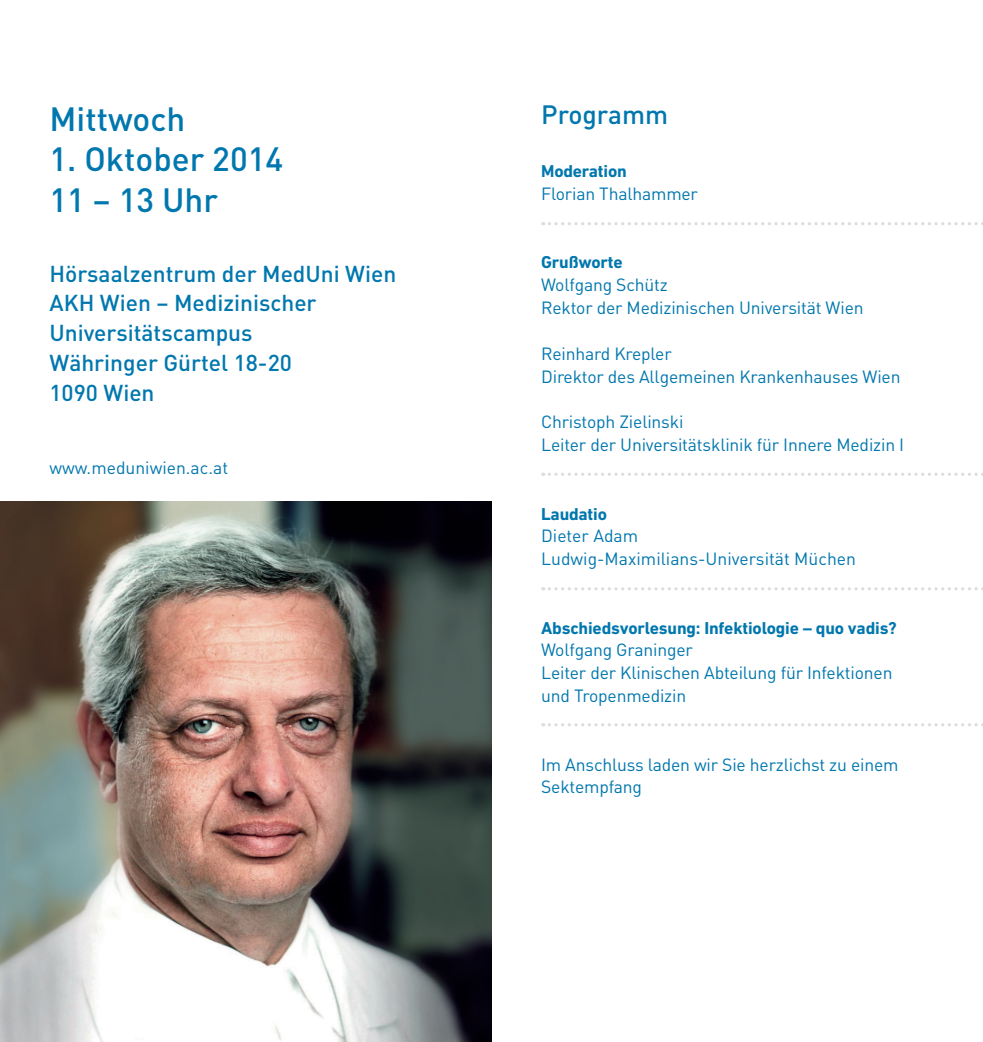
<style>
.page{position:relative;width:983px;height:1042px;background:#fff}
.page>*{position:absolute;margin:0;border:0;box-sizing:border-box;transform-origin:0 0}
.t1{font:500 33.25px/40.2px "DIN";color:#0077ae}
.t2{font:500 26.25px "DIN";color:#0077ae}
.t3{font:500 22.75px/29.8px "DIN";color:#0077ae}
.t4{font:17.5px/22.8px "DIN";letter-spacing:-.01em;color:#0077ae}
.t5{font:700 17.5px "DIN Next LT Pro";letter-spacing:-.01em;color:#0077ae}
</style>
<div class="page">
<img style="left:0;top:501px;width:491px;height:541px">
<svg style="left:549px;top:222px;width:434px;height:3px"></svg>
<svg style="left:549px;top:473px;width:434px;height:3px"></svg>
<svg style="left:549px;top:587px;width:434px;height:3px"></svg>
<svg style="left:549px;top:723px;width:434px;height:3px"></svg>
<h1 class="t1" style="left:49px;top:98px;width:137px">Mittwoch</h1>
<h1 class="t1" style="left:49px;top:138px;width:235px">1. Oktober 2014<br>11 – 13 Uhr</h1>
<h3 class="t3" style="left:49px;top:258px;width:348px">Hörsaalzentrum der MedUni Wien<br>AKH Wien – Medizinischer<br>Universitätscampus<br>Währinger Gürtel 18-20<br>1090 Wien</h3>
<p class="t4" style="left:49px;top:456px;width:180px">www.meduniwien.ac.at</p>
<h2 class="t2" style="left:541px;top:98px;width:128px">Programm</h2>
<p class="t5" style="left:541px;top:161px;width:87px">Moderation</p>
<p class="t4" style="left:541px;top:182px;width:158px">Florian Thalhammer</p>
<p class="t5" style="left:541px;top:252px;width:83px">Grußworte</p>
<p class="t4" style="left:541px;top:273px;width:324px">Wolfgang Schütz<br>Rektor der Medizinischen Universität Wien</p>
<p class="t4" style="left:541px;top:341px;width:361px">Reinhard Krepler<br>Direktor des Allgemeinen Krankenhauses Wien</p>
<p class="t4" style="left:541px;top:410px;width:364px">Christoph Zielinski<br>Leiter der Universitätsklinik für Innere Medizin I</p>
<p class="t5" style="left:541px;top:503px;width:67px">Laudatio</p>
<p class="t4" style="left:541px;top:524px;width:316px">Dieter Adam<br>Ludwig-Maximilians-Universität Müchen</p>
<p class="t5" style="left:541px;top:617px;width:357px">Abschiedsvorlesung: Infektiologie – quo vadis?</p>
<p class="t4" style="left:541px;top:638px;width:353px">Wolfgang Graninger<br>Leiter der Klinischen Abteilung für Infektionen und Tropenmedizin</p>
<p class="t4" style="left:541px;top:752px;width:359px">Im Anschluss laden wir Sie herzlichst zu einem<br>Sektempfang</p>
</div>
